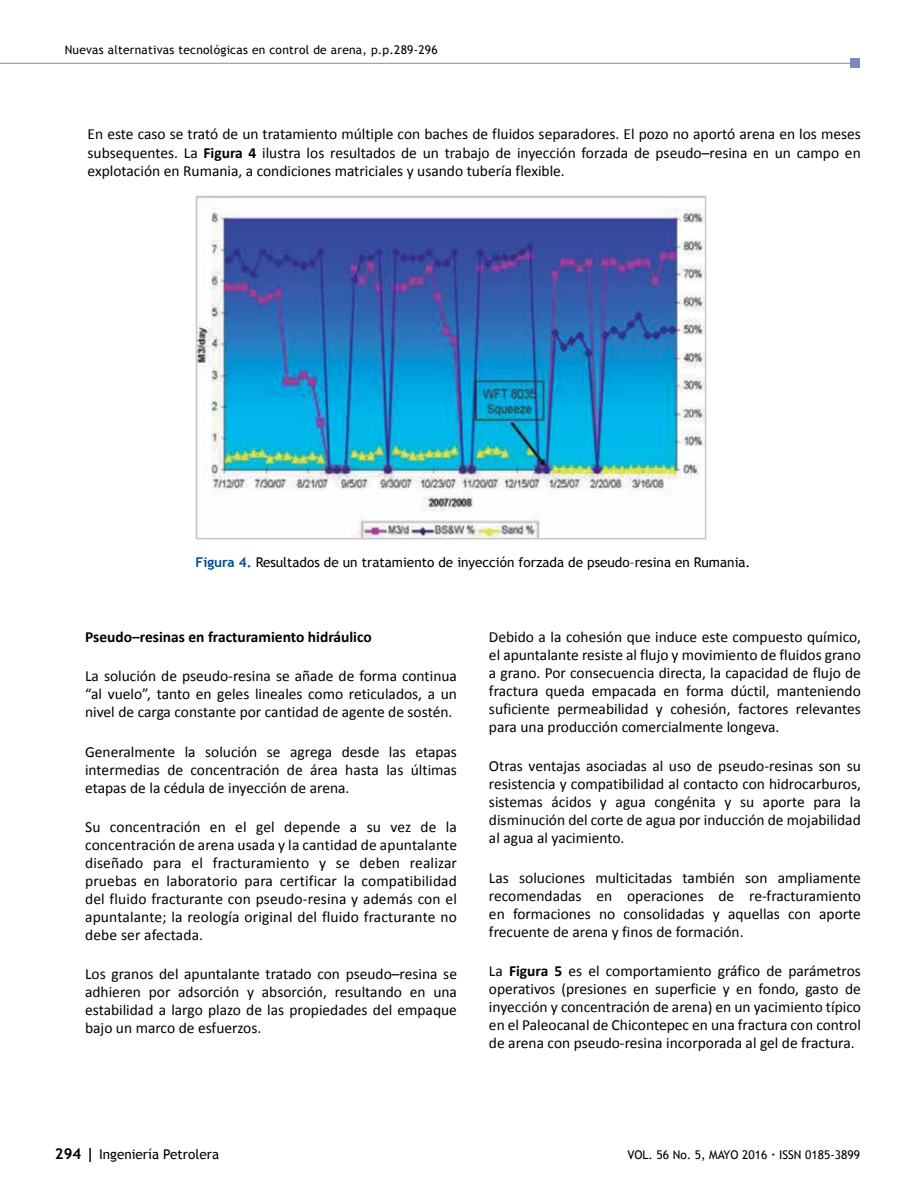
<style>
.page{position:relative;width:915px;height:1191px;background:#fff}
.page>*{position:absolute;margin:0;border:0;box-sizing:border-box;transform-origin:0 0}
.t1{font:15.45px/18px "Calibri";color:#000;text-align:justify}
.t2{font:700 15.45px "Calibri";color:#000}
.t3{font:13.5px "Trebuchet MS";color:#000}
.t4{font:12px "Trebuchet MS";letter-spacing:.02em;color:#000}
.t5{font:12px "Trebuchet MS";color:#000}
.s1{font-weight:700}
.s2{font-weight:700;color:#004990}
.s3{font-weight:700;font-size:15px}
</style>
<div class="page">
<hr style="left:0;top:63px;width:854px;height:1px;background:#788bbc">
<div style="left:850px;top:59px;width:9px;height:9px;background:#788bbc"></div>
<img style="left:198px;top:199px;width:505px;height:337px">
<div style="left:195px;top:196px;width:511px;height:343px;border:2px solid #c6c8ca"></div>
<p class="t4" style="left:65px;top:43px;width:374px">Nuevas alternativas tecnológicas en control de arena, p.p.289-296</p>
<p class="t1" style="left:88px;top:125px;width:774px;line-height:18.6px">En este caso se trató de un tratamiento múltiple con baches de fluidos separadores. El pozo no aportó arena en los meses subsequentes. La <span class="s1">Figura 4</span> ilustra los resultados de un trabajo de inyección forzada de pseudo–resina en un campo en explotación en Rumania, a condiciones matriciales y usando tubería flexible.</p>
<p class="t3" style="left:195px;top:554px;width:556px"><span class="s2">Figura 4.</span> Resultados de un tratamiento de inyección forzada de pseudo–resina en Rumania.</p>
<p class="t2" style="left:85px;top:627px;width:288px">Pseudo–resinas en fracturamiento hidráulico</p>
<p class="t1" style="left:85px;top:667px;width:373px">La solución de pseudo-resina se añade de forma continua “al vuelo”, tanto en geles lineales como reticulados, a un nivel de carga constante por cantidad de agente de sostén.</p>
<p class="t1" style="left:85px;top:742px;width:373px">Generalmente la solución se agrega desde las etapas intermedias de concentración de área hasta las últimas etapas de la cédula de inyección de arena.</p>
<p class="t1" style="left:85px;top:817px;width:373px">Su concentración en el gel depende a su vez de la concentración de arena usada y la cantidad de apuntalante diseñado para el fracturamiento y se deben realizar pruebas en laboratorio para certificar la compatibilidad del fluido fracturante con pseudo-resina y además con el apuntalante; la reología original del fluido fracturante no debe ser afectada.</p>
<p class="t1" style="left:85px;top:965px;width:373px">Los granos del apuntalante tratado con pseudo–resina se adhieren por adsorción y absorción, resultando en una estabilidad a largo plazo de las propiedades del empaque bajo un marco de esfuerzos.</p>
<p class="t1" style="left:489px;top:628px;width:373px">Debido a la cohesión que induce este compuesto químico, el apuntalante resiste al flujo y movimiento de fluidos grano a grano. Por consecuencia directa, la capacidad de flujo de fractura queda empacada en forma dúctil, manteniendo suficiente permeabilidad y cohesión, factores relevantes para una producción comercialmente longeva.</p>
<p class="t1" style="left:489px;top:757px;width:373px">Otras ventajas asociadas al uso de pseudo-resinas son su resistencia y compatibilidad al contacto con hidrocarburos, sistemas ácidos y agua congénita y su aporte para la disminución del corte de agua por inducción de mojabilidad al agua al yacimiento.</p>
<p class="t1" style="left:489px;top:868px;width:373px">Las soluciones multicitadas también son ampliamente recomendadas en operaciones de re-fracturamiento en formaciones no consolidadas y aquellas con aporte frecuente de arena y finos de formación.</p>
<p class="t1" style="left:489px;top:961px;width:373px">La <span class="s1">Figura 5</span> es el comportamiento gráfico de parámetros operativos (presiones en superficie y en fondo, gasto de inyección y concentración de arena) en un yacimiento típico en el Paleocanal de Chicontepec en una fractura con control de arena con pseudo-resina incorporada al gel de fractura.</p>
<p class="t3" style="left:55px;top:1146px;width:166px"><span class="s3">294 |</span> Ingeniería Petrolera</p>
<p class="t5" style="left:627px;top:1147px;width:234px">VOL. 56 No. 5, MAYO 2016 <span class="s1">·</span> ISSN 0185-3899</p>
</div>
